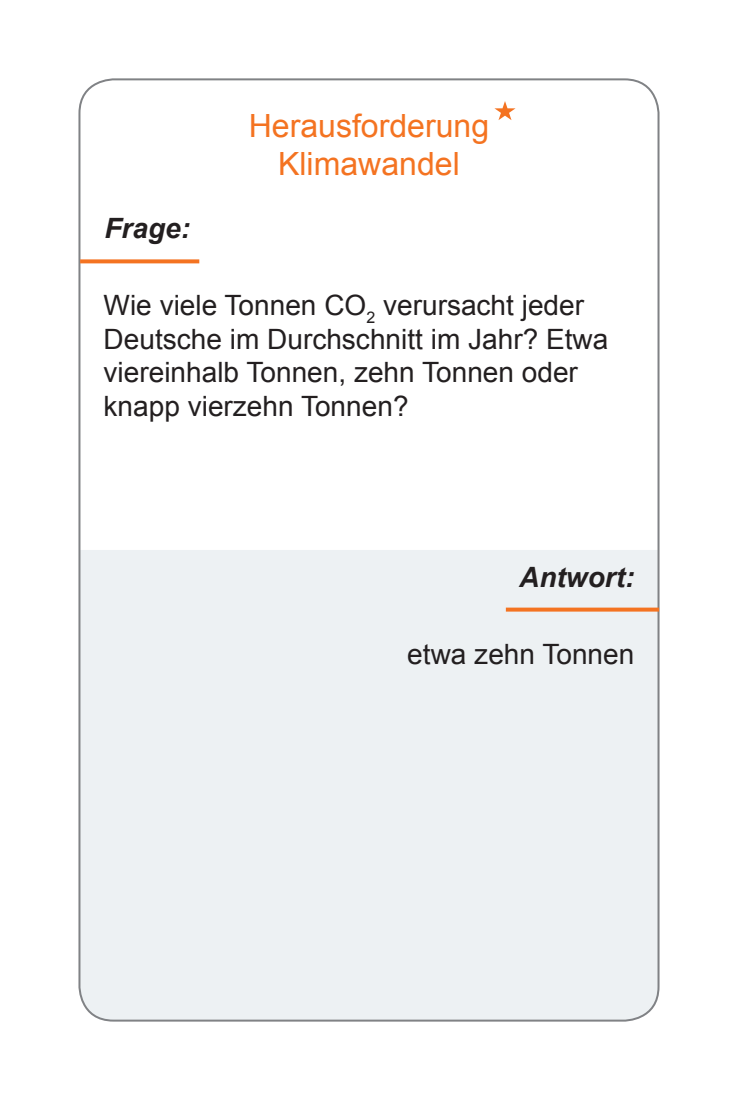
<style>
.page{position:relative;width:738px;height:1100px;background:#fff}
.page>*{position:absolute;margin:0;border:0;box-sizing:border-box;transform-origin:0 0}
.t1{font:32px/38.4px "Arial";color:#f47321;text-align:center}
.t2{font:28px/33.6px "Arial";color:#231f20}
.t3{font:italic 700 28px "Arial";color:#231f20}
</style>
<div class="page">
<div style="left:81px;top:550px;width:577px;height:470px;background:#edf1f3"></div>
<svg style="left:494px;top:101px;width:21px;height:19px"></svg>
<svg style="left:505px;top:608px;width:153px;height:4px"></svg>
<svg style="left:80px;top:259px;width:119px;height:4px"></svg>
<p class="t3" style="left:104px;top:210px;width:87px">Frage:</p>
<p class="t1" style="left:248px;top:107px;width:242px">Herausforderung<br>Klimawandel</p>
<p class="t2" style="left:103px;top:289px;width:506px">Wie viele Tonnen CO<sub>2</sub> verursacht jeder Deutsche im Durchschnitt im Jahr? Etwa viereinhalb Tonnen, zehn Tonnen oder knapp vierzehn Tonnen?</p>
<p class="t3" style="left:518px;top:559px;width:117px">Antwort:</p>
<p class="t2" style="left:407px;top:638px;width:228px">etwa zehn Tonnen</p>
</div>
